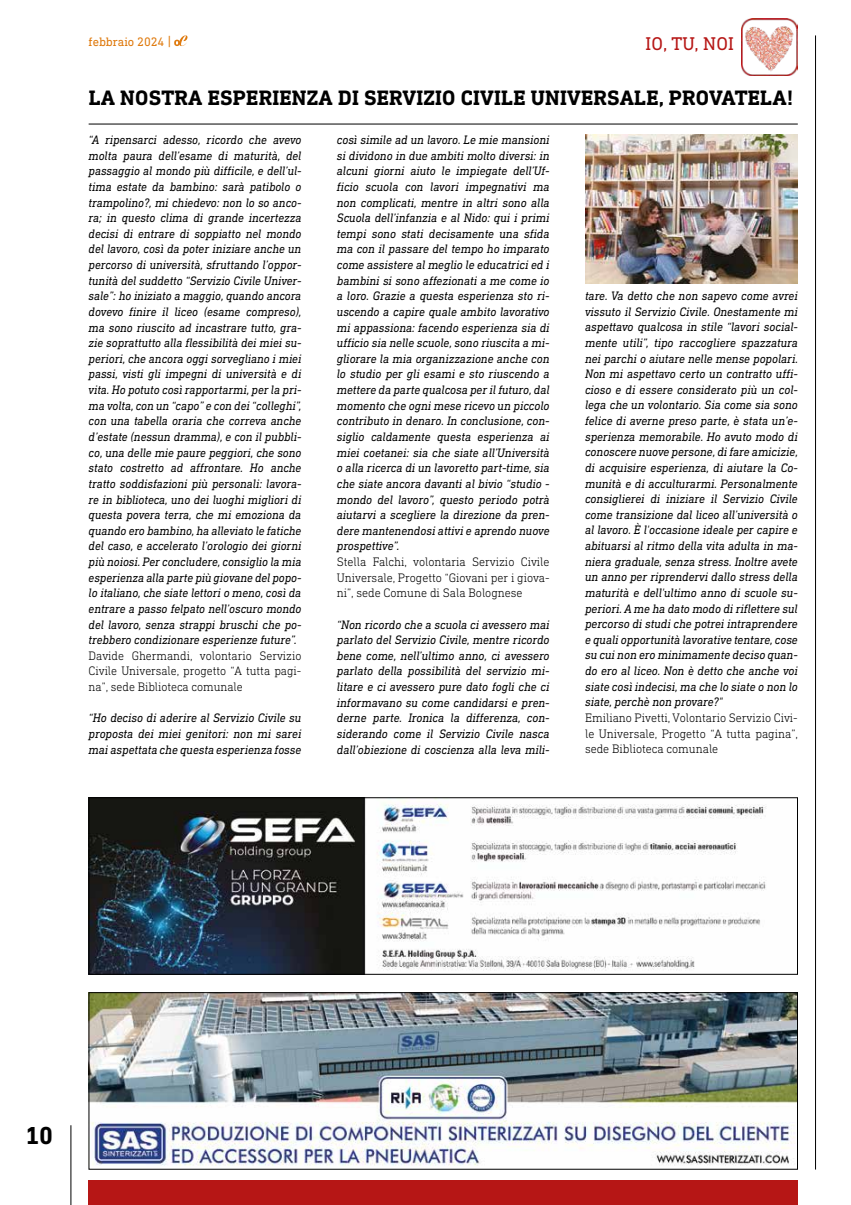
<style>
.page{position:relative;width:851px;height:1205px;background:#fff}
.page>*{position:absolute;margin:0;border:0;box-sizing:border-box;transform-origin:0 0}
.t1{font:700 25px "DIN Next Slab Pro";color:#000}
.t2{font:700 21.25px "DIN Next Slab Pro";letter-spacing:.01em;color:#000}
.t3{font:18.75px "DIN Next Slab Pro";letter-spacing:.01em;color:#b61615}
.t4{font:italic 12.5px/15.6px "DIN Next Slab Pro";letter-spacing:-.005em;color:#000;text-align:justify}
.t5{font:italic 12.5px/15.6px "DIN Next Slab Pro";letter-spacing:-.005em;color:#000;text-align:justify;scale:.96 1}
.t6{font:300 12.5px/15.6px "DIN Next Slab Pro";letter-spacing:-.005em;color:#000;text-align:justify}
.t7{font:300 12.5px/15.6px "DIN Next Slab Pro";letter-spacing:-.005em;color:#000;text-align:justify;scale:.96 1}
.t8{font:12.5px "DIN Next Slab Pro";color:#df7a0e}
.s1{font-size:13.75px}
</style>
<div class="page">
<hr style="left:71px;top:1125px;width:1px;height:80px;background:#000">
<hr style="left:815px;top:35px;width:1px;height:1134px;background:#000">
<hr style="left:89px;top:124px;width:708px;height:1px;background:#000">
<img style="left:91px;top:994px;width:704px;height:172px">
<div style="left:89px;top:992px;width:708px;height:177px;border:1px solid #000"></div>
<div style="left:89px;top:1180px;width:708px;height:25px;background:#b61615"></div>
<img style="left:741px;top:19px;width:56px;height:56px">
<svg style="left:174px;top:35px;width:13px;height:11px"></svg>
<img style="left:585px;top:135px;width:212px;height:148px">
<img style="left:91px;top:799px;width:675px;height:173px">
<div style="left:89px;top:797px;width:708px;height:177px;border:1px solid #000"></div>
<p class="t8" style="left:89px;top:34px;width:84px">febbraio 2024 <span class="s1">|</span></p>
<h3 class="t3" style="left:645px;top:32px;width:90px">IO, TU, NOI</h3>
<h2 class="t2" style="left:89px;top:85px;width:706px">LA NOSTRA ESPERIENZA DI SERVIZIO CIVILE UNIVERSALE, PROVATELA!</h2>
<p class="t4" style="left:337px;top:132px;width:214px">così simile ad un lavoro. Le mie mansioni si dividono in due ambiti molto diversi: in alcuni giorni aiuto le impiegate dell’Uf&shy;ficio scuola con lavori impegnativi ma non complicati, mentre in altri sono alla Scuola dell’infanzia e al Nido: qui i primi tempi sono stati decisamente una sfida ma con il passare del tempo ho imparato come assistere al meglio le educatrici ed i bambini si sono affezionati a me come io a loro. Grazie a questa esperienza sto ri&shy;uscendo a capire quale ambito lavorativo mi appassiona: facendo esperienza sia di ufficio sia nelle scuole, sono riuscita a mi&shy;gliorare la mia organizzazione anche con lo studio per gli esami e sto riuscendo a mettere da parte qualcosa per il futuro, dal momento che ogni mese ricevo un piccolo contributo in denaro. In conclusione, con&shy;siglio caldamente questa esperienza ai miei coetanei: sia che siate all’Università o alla ricerca di un lavoretto part-time, sia che siate ancora davanti al bivio “studio - mondo del lavoro”, questo periodo potrà aiutarvi a scegliere la direzione da pren&shy;dere mantenendosi attivi e aprendo nuove prospettive”.</p>
<p class="t6" style="left:337px;top:554px;width:214px">Stella Falchi, volontaria Servizio Civile Universale, Progetto “Giovani per i giova&shy;ni”, sede Comune di Sala Bolognese</p>
<p class="t4" style="left:337px;top:616px;width:214px">“Non ricordo che a scuola ci avessero mai parlato del Servizio Civile, mentre ricordo bene come, nell’ultimo anno, ci avessero parlato della possibilità del servizio mi&shy;litare e ci avessero pure dato fogli che ci informavano su come candidarsi e pren&shy;derne parte. Ironica la differenza, con&shy;siderando come il Servizio Civile nasca dall’obiezione di coscienza alla leva mili-</p>
<p class="t5" style="left:89px;top:132px;width:223px">“A ripensarci adesso, ricordo che avevo molta paura dell’esame di maturità, del passaggio al mondo più difficile, e dell’ul&shy;tima estate da bambino: sarà patibolo o trampolino?, mi chiedevo: non lo so anco&shy;ra; in questo clima di grande incertezza decisi di entrare di soppiatto nel mondo del lavoro, così da poter iniziare anche un percorso di università, sfruttando l’oppor&shy;tunità del suddetto “Servizio Civile Univer&shy;sale”: ho iniziato a maggio, quando ancora dovevo finire il liceo (esame compreso), ma sono riuscito ad incastrare tutto, gra&shy;zie soprattutto alla flessibilità dei miei su&shy;periori, che ancora oggi sorvegliano i miei passi, visti gli impegni di università e di vita. Ho potuto così rapportarmi, per la pri&shy;ma volta, con un “capo” e con dei “colleghi”, con una tabella oraria che correva anche d’estate (nessun dramma), e con il pubbli&shy;co, una delle mie paure peggiori, che sono stato costretto ad affrontare. Ho anche tratto soddisfazioni più personali: lavora&shy;re in biblioteca, uno dei luoghi migliori di questa povera terra, che mi emoziona da quando ero bambino, ha alleviato le fatiche del caso, e accelerato l’orologio dei giorni più noiosi. Per concludere, consiglio la mia esperienza alla parte più giovane del popo&shy;lo italiano, che siate lettori o meno, così da entrare a passo felpato nell’oscuro mondo del lavoro, senza strappi bruschi che po&shy;trebbero condizionare esperienze future”.</p>
<p class="t7" style="left:89px;top:647px;width:223px">Davide Ghermandi, volontario Servizio Civile Universale, progetto “A tutta pagi&shy;na”, sede Biblioteca comunale</p>
<p class="t4" style="left:89px;top:710px;width:214px">“Ho deciso di aderire al Servizio Civile su proposta dei miei genitori: non mi sarei mai aspettata che questa esperienza fosse</p>
<p class="t4" style="left:585px;top:288px;width:214px">tare. Va detto che non sapevo come avrei vissuto il Servizio Civile. Onestamente mi aspettavo qualcosa in stile “lavori social&shy;mente utili”, tipo raccogliere spazzatura nei parchi o aiutare nelle mense popolari.<br>Non mi aspettavo certo un contratto uffi&shy;cioso e di essere considerato più un col&shy;lega che un volontario. Sia come sia sono felice di averne preso parte, è stata un’e&shy;sperienza memorabile. Ho avuto modo di conoscere nuove persone, di fare amicizie, di acquisire esperienza, di aiutare la Co&shy;munità e di acculturarmi. Personalmente consiglierei di iniziare il Servizio Civile come transizione dal liceo all’università o al lavoro. È l'occasione ideale per capire e abituarsi al ritmo della vita adulta in ma&shy;niera graduale, senza stress. Inoltre avete un anno per riprendervi dallo stress della maturità e dell'ultimo anno di scuole su&shy;periori. A me ha dato modo di riflettere sul percorso di studi che potrei intraprendere e quali opportunità lavorative tentare, cose su cui non ero minimamente deciso quan&shy;do ero al liceo. Non è detto che anche voi siate così indecisi, ma che lo siate o non lo siate, perchè non provare?"</p>
<p class="t6" style="left:585px;top:710px;width:214px">Emiliano Pivetti, Volontario Servizio Civi&shy;le Universale, Progetto “A tutta pagina”, sede Biblioteca comunale</p>
<h1 class="t1" style="left:25px;top:1121px;width:29px">10</h1>
</div>
